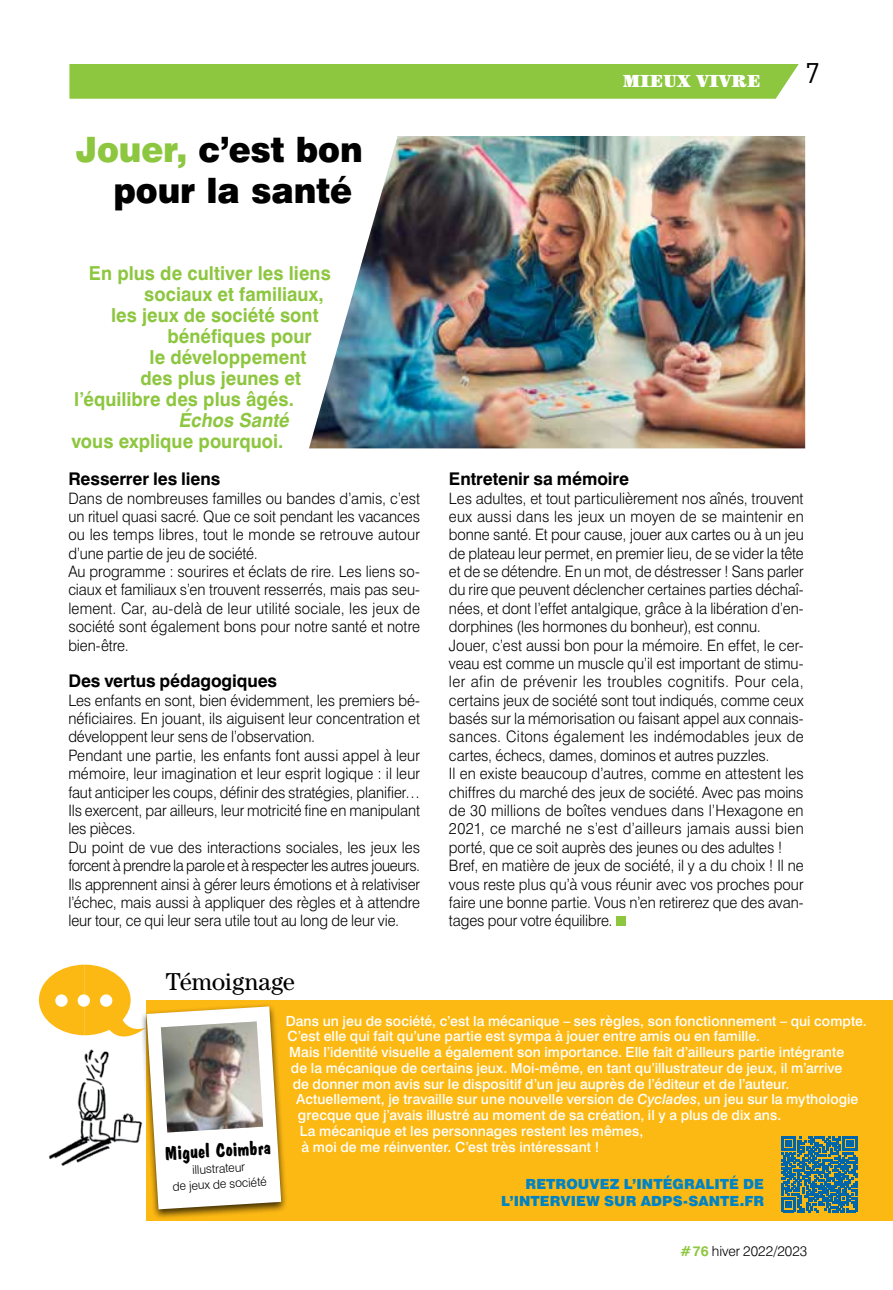
<style>
.page{position:relative;width:893px;height:1290px;background:#fff}
.page>*{position:absolute;margin:0;border:0;box-sizing:border-box;transform-origin:0 0}
.t1{font:900 35px/40.2px "Swiss 721 BT";letter-spacing:-.005em;color:#000;text-align:right;scale:.95 1}
.t2{font:28px "DIN Pro";color:#000}
.t3{font:24.5px "Century Std";letter-spacing:-.01em;color:#000}
.t4{font:700 19.25px "Swiss 721 BT";letter-spacing:.005em;color:#8dc63f;scale:.96 1}
.t5{font:700 19.25px "Dom Casual Std";color:#000}
.t6{font:italic 700 19.25px "Swiss 721 BT";color:#8dc63f;scale:.96 1}
.t7{font:700 17.5px "Swiss 721 BT";letter-spacing:-.005em;color:#000}
.t8{font:900 17.5px "Century Std";color:#fff}
.t9{font:300 15.75px/18.4px "Swiss 721 BT";letter-spacing:-.005em;color:#000;scale:.95 1}
.t10{font:500 14px "Swiss 721 BT";letter-spacing:.005em;color:#fff}
.t11{font:900 14px/17.5px "Swiss 721 BT";letter-spacing:.005em;color:#0083c4;text-align:right}
.t12{font:300 14px "Swiss 721 BT";color:#000}
.t13{font:300 12.25px/15.8px "Swiss 721 BT";color:#000;text-align:center}
.s1{color:#8dc63f}
.s2{font-style:italic}
.s3{font-weight:700;color:#8dc63f}
</style>
<div class="page">
<div style="left:69px;top:64px;width:730px;height:35px;background:#8dc63f"></div>
<img style="left:309px;top:136px;width:496px;height:312px">
<div style="left:616px;top:916px;width:9px;height:10px;background:#8dc63f"></div>
<div style="left:147px;top:1000px;width:746px;height:221px;background:#fdb913"></div>
<div style="left:139px;top:1003px;width:149px;height:217px;background:#000;opacity:.75"></div>
<svg style="left:39px;top:964px;width:242px;height:245px"></svg>
<img style="left:161px;top:1021px;width:102px;height:111px">
<svg style="left:782px;top:1136px;width:75px;height:76px"></svg>
<h1 class="t1" style="left:76px;top:130px;width:303px"><span class="s1">Jouer,</span> c’est bon pour la santé</h1>
<p class="t4" style="left:89px;top:261px;width:254px">En plus de cultiver les liens</p>
<p class="t4" style="left:144px;top:282px;width:189px">sociaux et familiaux,</p>
<p class="t4" style="left:111px;top:303px;width:218px">les jeux de société sont</p>
<p class="t4" style="left:167px;top:324px;width:152px">bénéfiques pour</p>
<p class="t4" style="left:150px;top:345px;width:165px">le développement</p>
<p class="t4" style="left:140px;top:366px;width:169px">des plus jeunes et</p>
<p class="t4" style="left:74px;top:387px;width:230px">l’équilibre des plus âgés.</p>
<p class="t6" style="left:178px;top:408px;width:121px">Échos Santé</p>
<p class="t4" style="left:71px;top:429px;width:223px">vous explique pourquoi.</p>
<p class="t7" style="left:68px;top:468px;width:153px">Resserrer les liens</p>
<p class="t9" style="left:68px;top:489px;width:372px">Dans de nombreuses familles ou bandes d’amis, c’est un rituel quasi sacré. Que ce soit pendant les vacances ou les temps libres, tout le monde se retrouve autour d’une partie de jeu de société.<br>Au programme : sourires et éclats de rire. Les liens so&shy;ciaux et familiaux s’en trouvent resserrés, mais pas seu&shy;lement. Car, au-delà de leur utilité sociale, les jeux de société sont également bons pour notre santé et notre bien-être.</p>
<p class="t7" style="left:68px;top:670px;width:210px">Des vertus pédagogiques</p>
<p class="t9" style="left:68px;top:691px;width:372px">Les enfants en sont, bien évidemment, les premiers bé&shy;néficiaires. En jouant, ils aiguisent leur concentration et développent leur sens de l’observation.<br>Pendant une partie, les enfants font aussi appel à leur mémoire, leur imagination et leur esprit logique : il leur faut anticiper les coups, définir des stratégies, planifier… Ils exercent, par ailleurs, leur motricité fine en manipulant les pièces.<br>Du point de vue des interactions sociales, les jeux les forcent à prendre la parole et à respecter les autres joueurs.<br>Ils apprennent ainsi à gérer leurs émotions et à relativiser l’échec, mais aussi à appliquer des règles et à attendre leur tour, ce qui leur sera utile tout au long de leur vie.</p>
<h3 class="t3" style="left:166px;top:967px;width:131px">Témoignage</h3>
<p class="t8" style="left:623px;top:71px;width:140px">MIEUX VIVRE</p>
<h2 class="t2" style="left:805px;top:54px;width:16px">7</h2>
<p class="t7" style="left:449px;top:468px;width:182px">Entretenir sa mémoire</p>
<p class="t9" style="left:449px;top:489px;width:375px">Les adultes, et tout particulièrement nos aînés, trouvent eux aussi dans les jeux un moyen de se maintenir en bonne santé. Et pour cause, jouer aux cartes ou à un jeu de plateau leur permet, en premier lieu, de se vider la tête et de se détendre. En un mot, de déstresser ! Sans parler du rire que peuvent déclencher certaines parties déchaî&shy;nées, et dont l’effet antalgique, grâce à la libération d’en&shy;dorphines (les hormones du bonheur), est connu.<br>Jouer, c’est aussi bon pour la mémoire. En effet, le cer&shy;veau est comme un muscle qu’il est important de stimu&shy;ler afin de prévenir les troubles cognitifs. Pour cela, certains jeux de société sont tout indiqués, comme ceux basés sur la mémorisation ou faisant appel aux connais&shy;sances. Citons également les indémodables jeux de cartes, échecs, dames, dominos et autres puzzles.<br>Il en existe beaucoup d’autres, comme en attestent les chiffres du marché des jeux de société. Avec pas moins de 30 millions de boîtes vendues dans l’Hexagone en 2021, ce marché ne s’est d’ailleurs jamais aussi bien porté, que ce soit auprès des jeunes ou des adultes !<br>Bref, en matière de jeux de société, il y a du choix ! Il ne vous reste plus qu’à vous réunir avec vos proches pour faire une bonne partie. Vous n’en retirerez que des avan&shy;tages pour votre équilibre.</p>
<p class="t10" style="left:286px;top:1012px;width:582px">Dans un jeu de société, c’est la mécanique – ses règles, son fonctionnement – qui compte.</p>
<p class="t10" style="left:287px;top:1028px;width:474px">C’est elle qui fait qu’une partie est sympa à jouer entre amis ou en famille.</p>
<p class="t10" style="left:289px;top:1043px;width:556px">Mais l’identité visuelle a également son importance. Elle fait d’ailleurs partie intégrante</p>
<p class="t10" style="left:291px;top:1059px;width:553px">de la mécanique de certains jeux. Moi-même, en tant qu’illustrateur de jeux, il m’arrive</p>
<p class="t10" style="left:293px;top:1075px;width:498px">de donner mon avis sur le dispositif d’un jeu auprès de l’éditeur et de l’auteur.</p>
<p class="t10" style="left:296px;top:1091px;width:564px">Actuellement, je travaille sur une nouvelle version de <span class="s2">Cyclades</span>, un jeu sur la mythologie</p>
<p class="t10" style="left:298px;top:1106px;width:485px">grecque que j’avais illustré au moment de sa création, il y a plus de dix ans.</p>
<p class="t10" style="left:300px;top:1122px;width:345px">La mécanique et les personnages restent les mêmes,</p>
<p class="t10" style="left:301px;top:1138px;width:299px">à moi de me réinventer. C’est très intéressant !</p>
<p class="t5" style="left:164px;top:1142px;width:109px;rotate:-3deg">Miguel Coimbra</p>
<p class="t13" style="left:171px;top:1162px;width:96px;rotate:-3deg">illustrateur<br>de jeux de société</p>
<p class="t11" style="left:501px;top:1175px;width:264px">RETROUVEZ L’INTÉGRALITÉ DE<br>L’INTERVIEW SUR ADPS-SANTE.FR</p>
<p class="t12" style="left:681px;top:1242px;width:128px"><span class="s3">#76</span> hiver 2022/2023</p>
</div>
